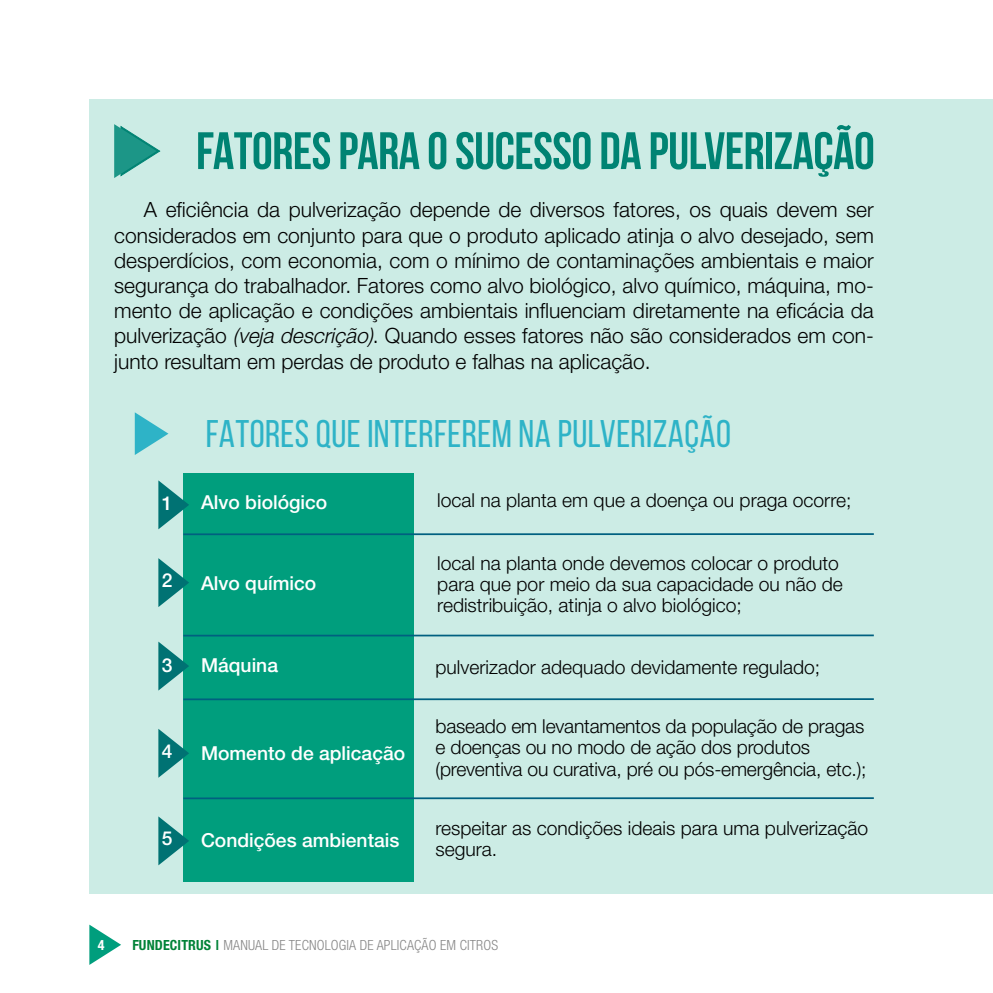
<style>
.page{position:relative;width:993px;height:993px;background:#fff}
.page>*{position:absolute;margin:0;border:0;box-sizing:border-box;transform-origin:0 0}
.t1{font:700 52.5px "Bebas Neue";letter-spacing:-.01em;color:#008373}
.t2{font:38.5px "Bebas Neue";letter-spacing:.01em;color:#2eb3c7}
.t3{font:300 21px/25.2px "Helvetica Neue LT Std";color:#000;text-align:justify}
.t4{font:300 19.25px/21px "Helvetica Neue LT Std";color:#000}
.t5{font:500 19.25px "Helvetica Neue LT Std";color:#fff}
.t6{font:300 condensed 14px "Helvetica Neue LT Std";letter-spacing:.01em;color:#878787}
.t7{font:700 condensed 14px "Helvetica Neue LT Std";color:#fff}
.s1{font-style:italic}
.s2{font-weight:700;color:#008237}
.s3{font-weight:500;font-stretch:normal;color:#008237}
</style>
<div class="page">
<svg style="left:89px;top:924px;width:32px;height:40px"></svg>
<div style="left:89px;top:99px;width:903px;height:794px;background:#ccece5"></div>
<svg style="left:135px;top:412px;width:33px;height:43px"></svg>
<svg style="left:114px;top:124px;width:46px;height:54px"></svg>
<div style="left:183px;top:473px;width:230px;height:408px;background:#009e7d"></div>
<svg style="left:158px;top:480px;width:31px;height:49px"></svg>
<svg style="left:158px;top:558px;width:31px;height:49px"></svg>
<svg style="left:158px;top:641px;width:31px;height:49px"></svg>
<svg style="left:158px;top:729px;width:31px;height:48px"></svg>
<svg style="left:158px;top:816px;width:31px;height:49px"></svg>
<hr style="left:183px;top:533px;width:690px;height:2px;background:#006080">
<hr style="left:183px;top:634px;width:690px;height:2px;background:#006080">
<hr style="left:183px;top:698px;width:690px;height:2px;background:#006080">
<hr style="left:183px;top:797px;width:690px;height:2px;background:#006080">
<h1 class="t1" style="left:196px;top:122px;width:680px">FATORES PARA O SUCESSO DA PULVERIZAÇÃO</h1>
<p class="t3" style="left:114px;top:197px;width:761px;text-indent:30px">A eficiência da pulverização depende de diversos fatores, os quais devem ser considerados em conjunto para que o produto aplicado atinja o alvo desejado, sem desperdícios, com economia, com o mínimo de contaminações ambientais e maior segurança do trabalhador. Fatores como alvo biológico, alvo químico, máquina, mo&shy;mento de aplicação e condições ambientais influenciam diretamente na eficácia da pulverização <span class="s1">(veja descrição)</span>. Quando esses fatores não são considerados em con&shy;junto resultam em perdas de produto e falhas na aplicação.</p>
<h2 class="t2" style="left:206px;top:412px;width:526px">FATORES QUE INTERFEREM NA PULVERIZAÇÃO</h2>
<p class="t5" style="left:162px;top:491px;width:12px">1</p>
<p class="t5" style="left:201px;top:490px;width:128px">Alvo biológico</p>
<p class="t4" style="left:437px;top:489px;width:415px">local na planta em que a doença ou praga ocorre;</p>
<p class="t5" style="left:162px;top:568px;width:12px">2</p>
<p class="t5" style="left:201px;top:571px;width:117px">Alvo químico</p>
<p class="t4" style="left:437px;top:552px;width:407px">local na planta onde devemos colocar o produto para que por meio da sua capacidade ou não de redistribuição, atinja o alvo biológico;</p>
<p class="t5" style="left:162px;top:653px;width:12px">3</p>
<p class="t5" style="left:201px;top:653px;width:79px">Máquina</p>
<p class="t4" style="left:435px;top:656px;width:386px">pulverizador adequado devidamente regulado;</p>
<p class="t5" style="left:162px;top:739px;width:12px">4</p>
<p class="t5" style="left:201px;top:741px;width:205px">Momento de aplicação</p>
<p class="t4" style="left:435px;top:715px;width:432px">baseado em levantamentos da população de pragas e doenças ou no modo de ação dos produtos (preventiva ou curativa, pré ou pós-emergência, etc.);</p>
<p class="t5" style="left:162px;top:826px;width:12px">5</p>
<p class="t5" style="left:201px;top:828px;width:200px">Condições ambientais</p>
<p class="t4" style="left:435px;top:817px;width:434px">respeitar as condições ideais para uma pulverização segura.</p>
<p class="t7" style="left:98px;top:936px;width:8px">4</p>
<p class="t6" style="left:132px;top:937px;width:367px"><span class="s2">FUNDECITRUS</span> <span class="s3">I</span> MANUAL DE TECNOLOGIA DE APLICAÇÃO EM CITROS</p>
</div>
